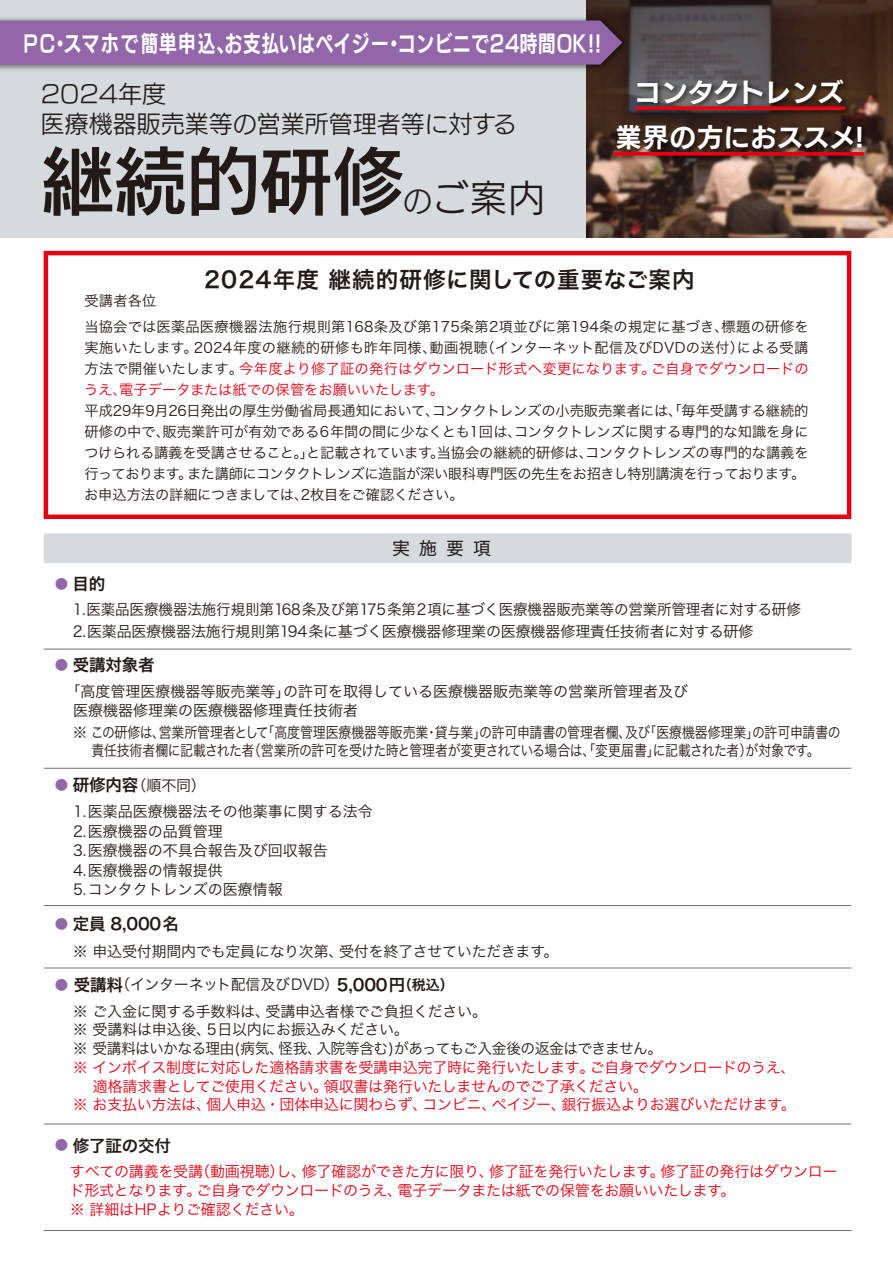
<style>
.page{position:relative;width:893px;height:1263px;background:#fff}
.page>*{position:absolute;margin:0;border:0;box-sizing:border-box;transform-origin:0 0}
.t1{font:73.5px "New Rodin Pro DB";color:#231916}
.t2{font:37.05px "New Rodin Pro M";color:#231916}
.t3{font:25.8px/45px "New Rodin Pro B";letter-spacing:.03em;color:#fff;text-align:center}
.t4{font:24px/30px "New Rodin Pro M";color:#231916}
.t5{font:22.5px "New Rodin Pro B";letter-spacing:.05em;color:#fff;scale:.78 1}
.t6{font:22.5px "Hira Kaku Pro W6";letter-spacing:.05em;color:#231916}
.t7{font:18px "Hira Kaku Std W4";color:#231916}
.t8{font:16.5px "Hira Kaku Pro W6";letter-spacing:-.01em;color:#231916}
.t9{font:15px/18.8px "Hira Kaku Pro W3";letter-spacing:-.01em;color:#231916}
.t10{font:15px/18.8px "Hira Kaku Pro W3";letter-spacing:-.015em;color:#e60013}
.t11{font:14.25px/21px "Hira Kaku Pro W3";letter-spacing:-.015em;color:#231916;text-align:justify}
.s1{font-size:29.55px}
.s2{color:#e60013}
.s3{font-family:"Hira Kaku Pro W3";font-size:13.5px;color:#9167aa}
.s4{font-size:13.5px;color:#9167aa}
.s5{font-family:"Hira Kaku Pro W6";font-size:16.5px}
.s6{font-family:"Hira Kaku Pro W6";font-size:14.1px}
</style>
<div class="page">
<div style="left:0;top:0;width:893px;height:238px;background:#d4dadd"></div>
<svg style="left:586px;top:0;width:307px;height:237px;background:#604b41"></svg>
<img style="left:0;top:14px;width:631px;height:60px">
<div style="left:0;top:20px;width:622px;height:45px;background:#9167aa"></div>
<img style="left:609px;top:75px;width:266px;height:93px">
<svg style="left:637px;top:106px;width:207px;height:4px"></svg>
<svg style="left:615px;top:152px;width:248px;height:4px"></svg>
<div style="left:44px;top:533px;width:807px;height:30px;background:#d4dadd;border-radius:2px"></div>
<hr style="left:44px;top:649px;width:807px;height:1px;background:#727272">
<hr style="left:44px;top:768px;width:807px;height:1px;background:#727272">
<hr style="left:44px;top:905px;width:807px;height:1px;background:#727272">
<hr style="left:44px;top:968px;width:807px;height:1px;background:#727272">
<hr style="left:44px;top:1124px;width:807px;height:1px;background:#727272">
<hr style="left:44px;top:1230px;width:808px;height:1px;background:#727272">
<svg style="left:44px;top:251px;width:807px;height:268px"></svg>
<h3 class="t5" style="left:24px;top:24px;width:741px">PC・スマホで簡単申込、お支払いはペイジー・コンビニで24時間OK!!</h3>
<h3 class="t4" style="left:41px;top:77px;width:478px">2024年度<br>医療機器販売業等の営業所管理者等に対する</h3>
<h1 class="t1" style="left:42px;top:118px;width:365px">継続的研修</h1>
<h2 class="t2" style="left:403px;top:167px;width:144px"><span class="s1">の</span>ご案内</h2>
<h3 class="t3" style="left:616px;top:68px;width:249px">コンタクトレンズ<br>業界の方におススメ!</h3>
<p class="t11" style="left:85px;top:289px;width:73px">受講者各位</p>
<h3 class="t6" style="left:204px;top:260px;width:492px">2024年度 継続的研修に関しての重要なご案内</h3>
<p class="t11" style="left:84px;top:315px;width:726px">当協会では医薬品医療機器法施行規則第168条及び第175条第2項並びに第194条の規定に基づき、標題の研修を実施いたします。2024年度の継続的研修も昨年同様、動画視聴（インターネット配信及びDVDの送付）による受講方法で開催いたします。<span class="s2">今年度より修了証の発行はダウンロード形式へ変更になります。ご自身でダウンロードのうえ、電子データまたは紙での保管をお願いいたします。</span></p>
<p class="t11" style="left:84px;top:399px;width:726px;text-align:left">平成29年9月26日発出の厚生労働省局長通知において、コンタクトレンズの小売販売業者には、「毎年受講する継続的研修の中で、販売業許可が有効である6年間の間に少なくとも1回は、コンタクトレンズに関する専門的な知識を身につけられる講義を受講させること。」と記載されています。当協会の継続的研修は、コンタクトレンズの専門的な講義を行っております。また講師にコンタクトレンズに造詣が深い眼科専門医の先生をお招きし特別講演を行っております。お申込方法の詳細につきましては、2枚目をご確認ください。</p>
<p class="t7" style="left:392px;top:535px;width:100px">実施要項</p>
<p class="t8" style="left:55px;top:568px;width:52px"><span class="s3">●</span> 目的</p>
<p class="t9" style="left:73px;top:598px;width:730px;line-height:21.8px">1.医薬品医療機器法施行規則第168条及び第175条第2項に基づく医療機器販売業等の営業所管理者に対する研修<br>2.医薬品医療機器法施行規則第194条に基づく医療機器修理業の医療機器修理責任技術者に対する研修</p>
<p class="t8" style="left:55px;top:650px;width:101px"><span class="s3">●</span> 受講対象者</p>
<p class="t9" style="left:73px;top:681px;width:617px;text-indent:-8px">「高度管理医療機器等販売業等」の許可を取得している医療機器販売業等の営業所管理者及び医療機器修理業の医療機器修理責任技術者</p>
<p class="t9" style="left:55px;top:721px;width:787px;text-indent:17px">※ この研修は、営業所管理者として「高度管理医療機器等販売業・貸与業」の許可申請書の管理者欄、及び「医療機器修理業」の許可申請書の　　 責任技術者欄に記載された者（営業所の許可を受けた時と管理者が変更されている場合は、「変更届書」に記載された者）が対象です。</p>
<p class="t9" style="left:73px;top:771px;width:301px;line-height:26.2px;text-indent:-18px"><span class="s4">●</span> <span class="s5">研修内容</span>（順不同）<br>1.医薬品医療機器法その他薬事に関する法令</p>
<p class="t9" style="left:73px;top:820px;width:256px;line-height:19.5px">2.医療機器の品質管理<br>3.医療機器の不具合報告及び回収報告<br>4.医療機器の情報提供<br>5.コンタクトレンズの医療情報</p>
<p class="t8" style="left:55px;top:909px;width:125px"><span class="s3">●</span> 定員 8,000名</p>
<p class="t9" style="left:73px;top:941px;width:487px">※ 申込受付期間内でも定員になり次第、受付を終了させていただきます。</p>
<p class="t9" style="left:73px;top:970px;width:416px;line-height:26.2px;text-indent:-18px"><span class="s4">●</span> <span class="s5">受講料</span>（インターネット配信及びDVD）<span class="s5">5,000円</span><span class="s6">（税込）<br></span>※ ご入金に関する手数料は、受講申込者様でご負担ください。</p>
<p class="t9" style="left:73px;top:1019px;width:591px">※ 受講料は申込後、5日以内にお振込みください。<br>※ 受講料はいかなる理由(病気、怪我、入院等含む)があってもご入金後の返金はできません。</p>
<p class="t10" style="left:55px;top:1057px;width:742px;text-indent:18px">※ インボイス制度に対応した適格請求書を受講申込完了時に発行いたします。ご自身でダウンロードのうえ、　　適格請求書としてご使用ください。領収書は発行いたしませんのでご了承ください。</p>
<p class="t10" style="left:73px;top:1094px;width:724px">※ お支払い方法は、個人申込・団体申込に関わらず、コンビニ、ペイジー、銀行振込よりお選びいただけます。</p>
<p class="t8" style="left:55px;top:1130px;width:118px"><span class="s3">●</span> 修了証の交付</p>
<p class="t10" style="left:70px;top:1161px;width:769px">すべての講義を受講（動画視聴）し、修了確認ができた方に限り、修了証を発行いたします。修了証の発行はダウンロード形式となります。ご自身でダウンロードのうえ、電子データまたは紙での保管をお願いいたします。<br>※ 詳細はHPよりご確認ください。</p>
</div>
